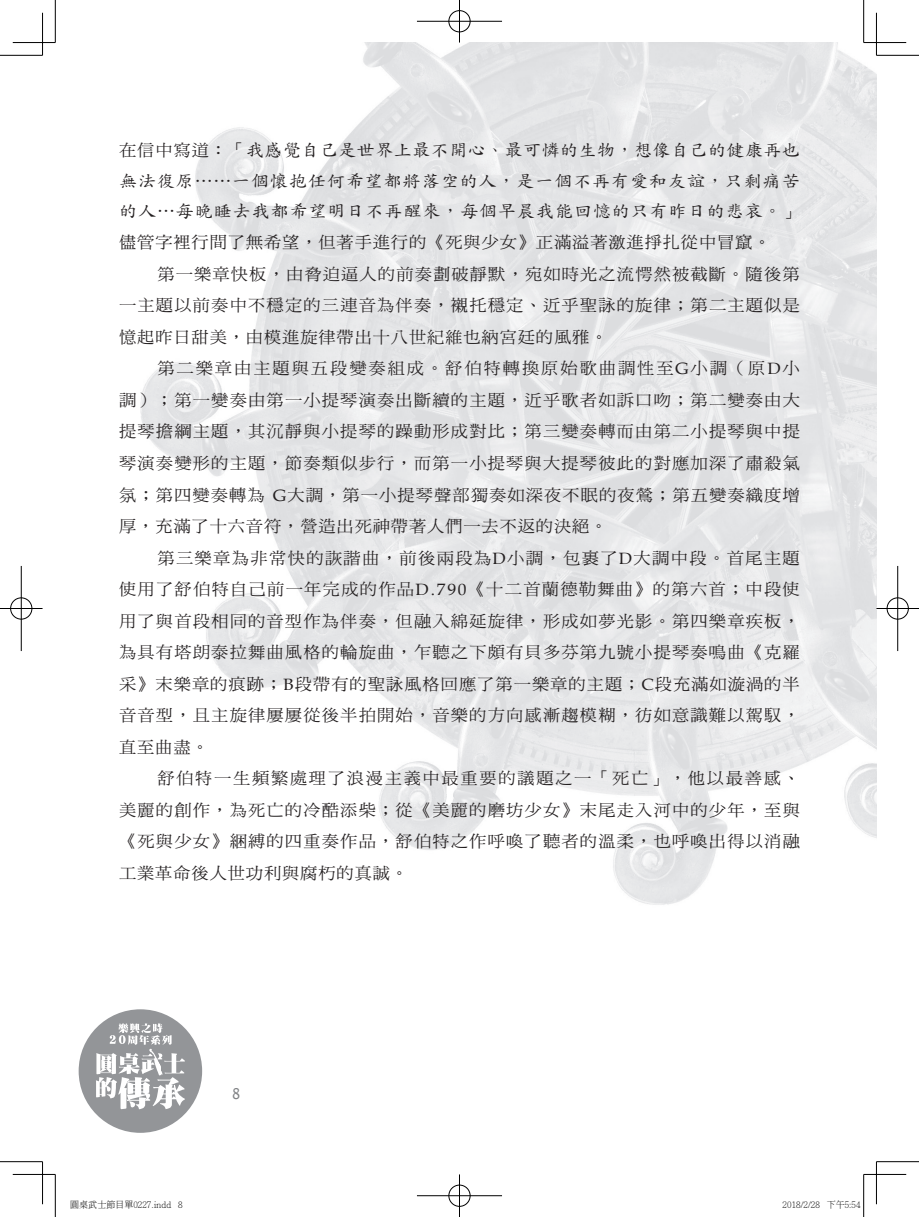
<style>
.page{position:relative;width:919px;height:1217px;background:#fff}
.page>*{position:absolute;margin:0;border:0;box-sizing:border-box;transform-origin:0 0}
.t1{font:17.1px/30.8px "DF Kai Shu Std W5";letter-spacing:.055em;color:#231f20;text-align:justify;scale:1.05 1}
.t2{font:16.35px "DF Ming Std W5";letter-spacing:.07em;color:#231f20;scale:1.05 1}
.t3{font:16.35px "DF Ming Std W5";letter-spacing:.05em;color:#231f20;scale:1.05 1}
.t4{font:16.35px "DF Ming Std W5";letter-spacing:.11em;color:#231f20;scale:1.05 1}
.t5{font:16.35px "DF Ming Std W5";letter-spacing:.1em;color:#231f20;scale:1.05 1}
.t6{font:15px "Lucida Sans";color:#808285;scale:.9 1}
.t7{font:300 9px "Adobe Ming Std";color:#000}
.s1{font-family:"DF Ming Std W5";font-size:16.35px}
.s2{font-family:"Book Antiqua"}
</style>
<div class="page">
<img style="left:140px;top:43px;width:736px;height:1090px">
<div style="left:79px;top:1009px;width:123px;height:123px;background:#939598;border-radius:50%"></div>
<svg style="left:96px;top:1023px;width:89px;height:85px"></svg>
<hr style="left:863px;top:41px;width:43px;height:3px;background:#fff">
<hr style="left:875px;top:13px;width:2px;height:42px;background:#fff">
<hr style="left:0;top:55px;width:43px;height:1px;background:#000">
<hr style="left:876px;top:55px;width:42px;height:1px;background:#000">
<hr style="left:0;top:1161px;width:43px;height:1px;background:#000">
<hr style="left:876px;top:1161px;width:42px;height:1px;background:#000">
<hr style="left:55px;top:0;width:1px;height:43px;background:#000">
<hr style="left:55px;top:1174px;width:1px;height:42px;background:#000">
<hr style="left:863px;top:0;width:1px;height:43px;background:#000">
<hr style="left:863px;top:1174px;width:1px;height:42px;background:#000">
<hr style="left:13px;top:42px;width:42px;height:1px;background:#000">
<hr style="left:863px;top:42px;width:43px;height:1px;background:#000">
<hr style="left:13px;top:1173px;width:42px;height:1px;background:#000">
<hr style="left:863px;top:1173px;width:43px;height:1px;background:#000">
<hr style="left:42px;top:13px;width:1px;height:42px;background:#000">
<hr style="left:42px;top:1161px;width:1px;height:42px;background:#000">
<hr style="left:876px;top:13px;width:1px;height:42px;background:#000">
<hr style="left:876px;top:1161px;width:1px;height:42px;background:#000">
<div style="left:448px;top:10px;width:23px;height:23px;border:2px solid #fff;border-radius:50%"></div>
<hr style="left:417px;top:20px;width:85px;height:2px;background:#fff">
<hr style="left:458px;top:0;width:2px;height:43px;background:#fff">
<div style="left:448px;top:10px;width:22px;height:22px;border:1px solid #000;border-radius:50%"></div>
<hr style="left:417px;top:21px;width:85px;height:1px;background:#000">
<hr style="left:459px;top:0;width:1px;height:43px;background:#000">
<div style="left:448px;top:1183px;width:23px;height:23px;border:2px solid #fff;border-radius:50%"></div>
<hr style="left:417px;top:1194px;width:85px;height:2px;background:#fff">
<hr style="left:458px;top:1174px;width:2px;height:42px;background:#fff">
<div style="left:448px;top:1184px;width:22px;height:22px;border:1px solid #000;border-radius:50%"></div>
<hr style="left:417px;top:1195px;width:85px;height:1px;background:#000">
<hr style="left:459px;top:1174px;width:1px;height:42px;background:#000">
<div style="left:10px;top:596px;width:23px;height:24px;border:2px solid #fff;border-radius:50%"></div>
<hr style="left:0;top:607px;width:43px;height:2px;background:#fff">
<hr style="left:20px;top:566px;width:2px;height:85px;background:#fff">
<div style="left:10px;top:597px;width:22px;height:22px;border:1px solid #000;border-radius:50%"></div>
<hr style="left:0;top:608px;width:43px;height:1px;background:#000">
<hr style="left:21px;top:566px;width:1px;height:85px;background:#000">
<div style="left:885px;top:596px;width:24px;height:24px;border:2px solid #fff;border-radius:50%"></div>
<hr style="left:876px;top:607px;width:42px;height:2px;background:#fff">
<hr style="left:896px;top:566px;width:2px;height:85px;background:#fff">
<div style="left:886px;top:597px;width:22px;height:22px;border:1px solid #000;border-radius:50%"></div>
<hr style="left:876px;top:608px;width:42px;height:1px;background:#000">
<hr style="left:897px;top:566px;width:1px;height:85px;background:#000">
<p class="t1" style="left:119px;top:134px;width:650px"><span class="s1">在信中寫道：「</span>我感覺自己是世界上最不開心、最可憐的生物，想像自己的健康再也無法復原……一個懷抱任何希望都將落空的人，是一個不再有愛和友誼，只剩痛苦的人…每晚睡去我都希望明日不再醒來，每個早晨我能回憶的只有昨日的悲哀。<span class="s1">」</span></p>
<p class="t3" style="left:119px;top:233px;width:622px">儘管字裡行間了無希望，但著手進行的《死與少女》正滿溢著激進掙扎從中冒竄。</p>
<p class="t2" style="left:157px;top:265px;width:613px">第一樂章快板，由脅迫逼人的前奏劃破靜默，宛如時光之流愕然被截斷。隨後第</p>
<p class="t2" style="left:119px;top:296px;width:650px">一主題以前奏中不穩定的三連音為伴奏，襯托穩定、近乎聖詠的旋律；第二主題似是</p>
<p class="t3" style="left:119px;top:328px;width:466px">憶起昨日甜美，由模進旋律帶出十八世紀維也納宮廷的風雅。</p>
<p class="t4" style="left:157px;top:359px;width:613px">第二樂章由主題與五段變奏組成。舒伯特轉換原始歌曲調性至<span class="s2">G</span>小調（原<span class="s2">D</span>小</p>
<p class="t2" style="left:119px;top:391px;width:650px">調）；第一變奏由第一小提琴演奏出斷續的主題，近乎歌者如訴口吻；第二變奏由大</p>
<p class="t2" style="left:119px;top:422px;width:650px">提琴擔綱主題，其沉靜與小提琴的躁動形成對比；第三變奏轉而由第二小提琴與中提</p>
<p class="t2" style="left:119px;top:454px;width:650px">琴演奏變形的主題，節奏類似步行，而第一小提琴與大提琴彼此的對應加深了肅殺氣</p>
<p class="t2" style="left:119px;top:485px;width:649px">氛；第四變奏轉為 <span class="s2">G</span>大調，第一小提琴聲部獨奏如深夜不眠的夜鶯；第五變奏織度增</p>
<p class="t3" style="left:119px;top:517px;width:466px">厚，充滿了十六音符，營造出死神帶著人們一去不返的決絕。</p>
<p class="t2" style="left:157px;top:548px;width:613px">第三樂章為非常快的詼諧曲，前後兩段為<span class="s2">D</span>小調，包裹了<span class="s2">D</span>大調中段。首尾主題</p>
<p class="t2" style="left:119px;top:580px;width:649px">使用了舒伯特自己前一年完成的作品<span class="s2">D.790</span>《十二首蘭德勒舞曲》的第六首；中段使</p>
<p class="t2" style="left:119px;top:611px;width:650px">用了與首段相同的音型作為伴奏，但融入綿延旋律，形成如夢光影。第四樂章疾板，</p>
<p class="t2" style="left:119px;top:643px;width:650px">為具有塔朗泰拉舞曲風格的輪旋曲，乍聽之下頗有貝多芬第九號小提琴奏鳴曲《克羅</p>
<p class="t2" style="left:119px;top:674px;width:649px">采》末樂章的痕跡；<span class="s2">B</span>段帶有的聖詠風格回應了第一樂章的主題；<span class="s2">C</span>段充滿如漩渦的半</p>
<p class="t2" style="left:119px;top:706px;width:650px">音音型，且主旋律屢屢從後半拍開始，音樂的方向感漸趨模糊，彷如意識難以駕馭，</p>
<p class="t2" style="left:119px;top:737px;width:87px">直至曲盡。</p>
<p class="t5" style="left:157px;top:769px;width:613px">舒伯特一生頻繁處理了浪漫主義中最重要的議題之一「死亡」，他以最善感、</p>
<p class="t2" style="left:119px;top:800px;width:650px">美麗的創作，為死亡的冷酷添柴；從《美麗的磨坊少女》末尾走入河中的少年，至與</p>
<p class="t2" style="left:119px;top:832px;width:650px">《死與少女》綑縛的四重奏作品，舒伯特之作呼喚了聽者的溫柔，也呼喚出得以消融</p>
<p class="t3" style="left:119px;top:863px;width:277px">工業革命後人世功利與腐朽的真誠。</p>
<p class="t6" style="left:232px;top:1085px;width:11px">8</p>
<p class="t7" style="left:70px;top:1199px;width:114px">圓桌武士節目單0227.indd 8</p>
<p class="t7" style="left:782px;top:1199px;width:79px">2018/2/28 下午5:54</p>
</div>
